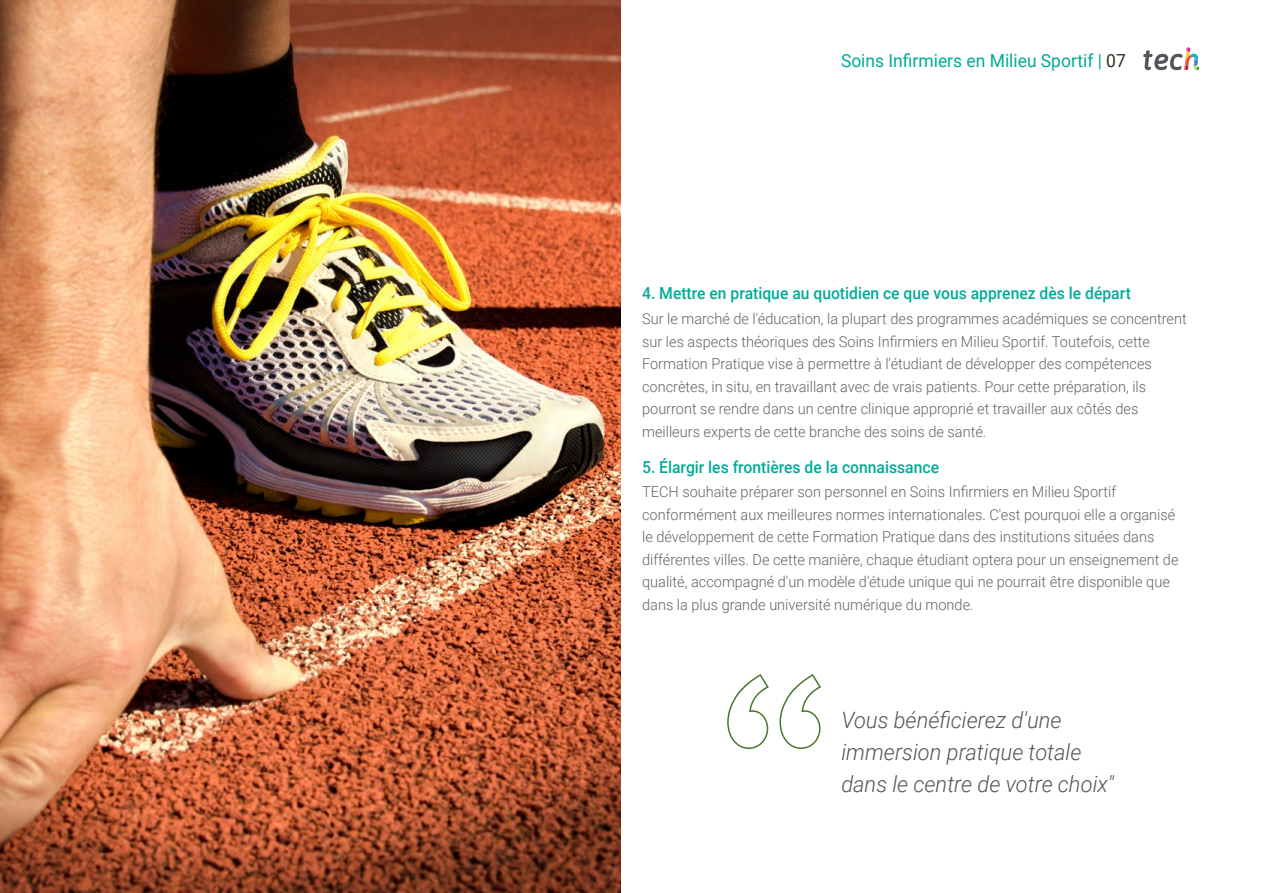
<style>
.page{position:relative;width:1263px;height:893px;background:#fff}
.page>*{position:absolute;margin:0;border:0;box-sizing:border-box;transform-origin:0 0}
.t1{font:italic 300 22.5px/31.5px "Roboto";color:#52555b}
.t2{font:18px "Roboto";color:#00ab97}
.t3{font:500 16.5px "Roboto";color:#00ab97;scale:.95 1}
.t4{font:300 15px/22.5px "Roboto";color:#61646a}
.s1{color:#312e20}
</style>
<div class="page">
<svg style="left:1143px;top:47px;width:56px;height:24px"></svg>
<img style="left:0;top:0;width:621px;height:893px">
<svg style="left:727px;top:674px;width:94px;height:75px"></svg>
<p class="t2" style="left:841px;top:48px;width:286px">Soins Infirmiers en Milieu Sportif | <span class="s1">07</span></p>
<p class="t3" style="left:642px;top:282px;width:516px">4. Mettre en pratique au quotidien ce que vous apprenez dès le départ</p>
<p class="t4" style="left:642px;top:307px;width:546px">Sur le marché de l'éducation, la plupart des programmes académiques se concentrent sur les aspects théoriques des Soins Infirmiers en Milieu Sportif. Toutefois, cette Formation Pratique vise à permettre à l'étudiant de développer des compétences concrètes, in situ, en travaillant avec de vrais patients. Pour cette préparation, ils pourront se rendre dans un centre clinique approprié et travailler aux côtés des meilleurs experts de cette branche des soins de santé.</p>
<p class="t3" style="left:642px;top:455px;width:314px">5. Élargir les frontières de la connaissance</p>
<p class="t4" style="left:642px;top:480px;width:538px">TECH souhaite préparer son personnel en Soins Infirmiers en Milieu Sportif conformément aux meilleures normes internationales. C'est pourquoi elle a organisé le développement de cette Formation Pratique dans des institutions situées dans différentes villes. De cette manière, chaque étudiant optera pour un enseignement de qualité, accompagné d'un modèle d'étude unique qui ne pourrait être disponible que dans la plus grande université numérique du monde.</p>
<h1 class="t1" style="left:841px;top:704px;width:274px">Vous bénéficierez d'une immersion pratique totale dans le centre de votre choix"</h1>
</div>
